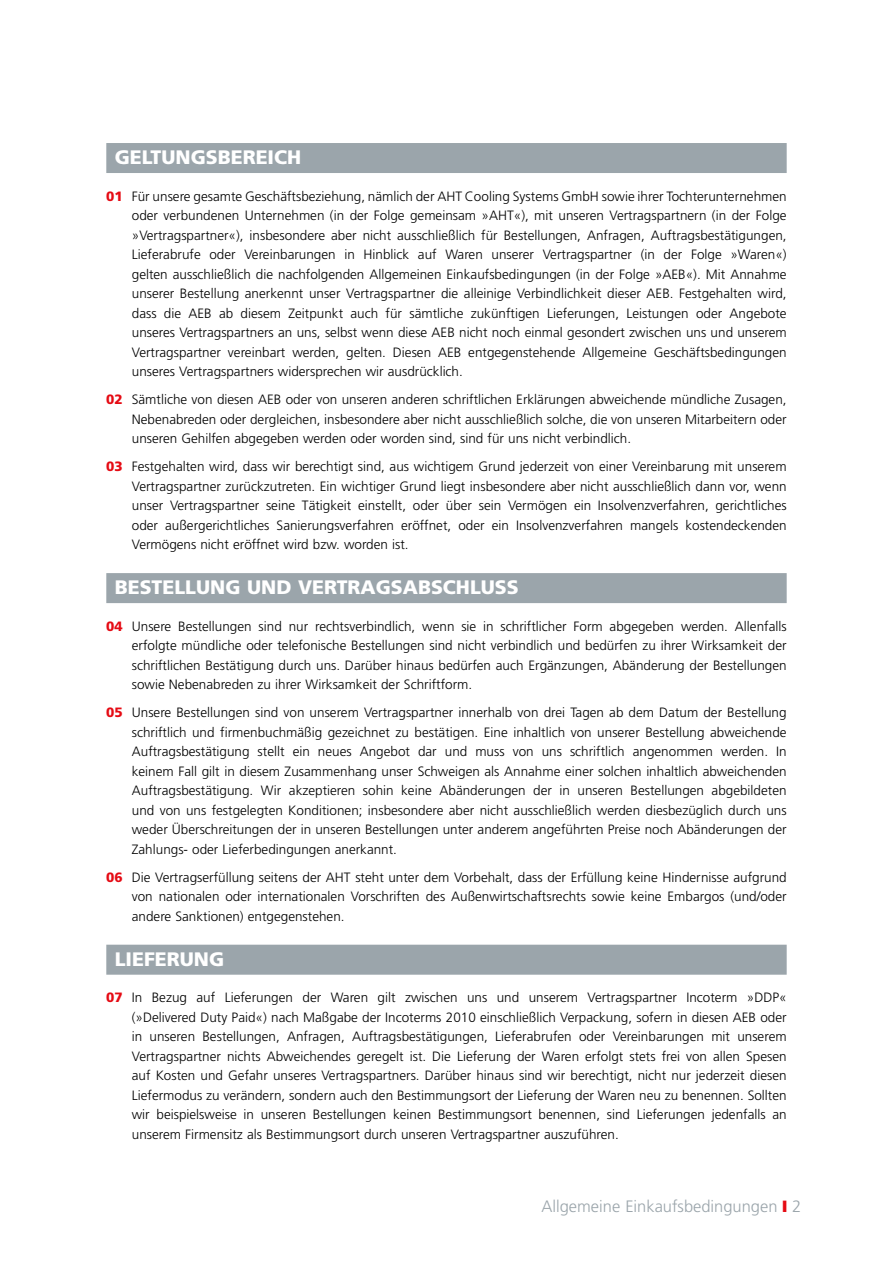
<style>
.page{position:relative;width:893px;height:1263px;background:#fff}
.page>*{position:absolute;margin:0;border:0;box-sizing:border-box;transform-origin:0 0}
.t1{font:900 19.5px "Frutiger LT";color:#fff}
.t2{font:300 16.5px "Frutiger LT";color:#9ba5ab}
.t3{font:300 13.5px/19.5px "Frutiger LT";color:#000;text-align:justify}
.s1{font-weight:900;color:#e50b14}
.s2{color:#e50b14}
</style>
<div class="page">
<div style="left:106px;top:143px;width:681px;height:30px;background:#9ba5ab"></div>
<div style="left:106px;top:573px;width:681px;height:30px;background:#9ba5ab"></div>
<div style="left:106px;top:945px;width:681px;height:30px;background:#9ba5ab"></div>
<h1 class="t1" style="left:115px;top:146px;width:188px">GELTUNGSBEREICH</h1>
<p class="t3" style="left:132px;top:187px;width:656px;text-indent:-26px"><span class="s1">01</span> Für unsere gesamte Geschäftsbeziehung, nämlich der AHT Cooling Systems GmbH sowie ihrer Tochterunternehmen oder verbundenen Unternehmen (in der Folge gemeinsam »AHT«), mit unseren Vertragspartnern (in der Folge »Vertragspartner«), insbesondere aber nicht ausschließlich für Bestellungen, Anfragen, Auftragsbestätigungen, Lieferabrufe oder Vereinbarungen in Hinblick auf Waren unserer Vertragspartner (in der Folge »Waren«) gelten ausschließlich die nachfolgenden Allgemeinen Einkaufsbedingungen (in der Folge »AEB«). Mit Annahme unserer Bestellung anerkennt unser Vertragspartner die alleinige Verbindlichkeit dieser AEB. Festgehalten wird, dass die AEB ab diesem Zeitpunkt auch für sämtliche zukünftigen Lieferungen, Leistungen oder Angebote unseres Vertragspartners an uns, selbst wenn diese AEB nicht noch einmal gesondert zwischen uns und unserem Vertragspartner vereinbart werden, gelten. Diesen AEB entgegenstehende Allgemeine Geschäftsbedingungen unseres Vertragspartners widersprechen wir ausdrücklich.</p>
<p class="t3" style="left:132px;top:390px;width:656px;text-indent:-26px"><span class="s1">02</span> Sämtliche von diesen AEB oder von unseren anderen schriftlichen Erklärungen abweichende mündliche Zusagen, Nebenabreden oder dergleichen, insbesondere aber nicht ausschließlich solche, die von unseren Mitarbeitern oder unseren Gehilfen abgegeben werden oder worden sind, sind für uns nicht verbindlich.</p>
<p class="t3" style="left:132px;top:457px;width:656px;text-indent:-26px"><span class="s1">03</span> Festgehalten wird, dass wir berechtigt sind, aus wichtigem Grund jederzeit von einer Vereinbarung mit unserem Vertragspartner zurückzutreten. Ein wichtiger Grund liegt insbesondere aber nicht ausschließlich dann vor, wenn unser Vertragspartner seine Tätigkeit einstellt, oder über sein Vermögen ein Insolvenzverfahren, gerichtliches oder außergerichtliches Sanierungsverfahren eröffnet, oder ein Insolvenzverfahren mangels kostendeckenden Vermögens nicht eröffnet wird bzw. worden ist.</p>
<h1 class="t1" style="left:115px;top:576px;width:405px">BESTELLUNG UND VERTRAGSABSCHLUSS</h1>
<p class="t3" style="left:132px;top:617px;width:656px;text-indent:-26px"><span class="s1">04</span> Unsere Bestellungen sind nur rechtsverbindlich, wenn sie in schriftlicher Form abgegeben werden. Allenfalls erfolgte mündliche oder telefonische Bestellungen sind nicht verbindlich und bedürfen zu ihrer Wirksamkeit der schriftlichen Bestätigung durch uns. Darüber hinaus bedürfen auch Ergänzungen, Abänderung der Bestellungen sowie Nebenabreden zu ihrer Wirksamkeit der Schriftform.</p>
<p class="t3" style="left:132px;top:703px;width:656px;text-indent:-26px"><span class="s1">05</span> Unsere Bestellungen sind von unserem Vertragspartner innerhalb von drei Tagen ab dem Datum der Bestellung schriftlich und firmenbuchmäßig gezeichnet zu bestätigen. Eine inhaltlich von unserer Bestellung abweichende Auftragsbestätigung stellt ein neues Angebot dar und muss von uns schriftlich angenommen werden. In keinem Fall gilt in diesem Zusammenhang unser Schweigen als Annahme einer solchen inhaltlich abweichenden Auftragsbestätigung. Wir akzeptieren sohin keine Abänderungen der in unseren Bestellungen abgebildeten und von uns festgelegten Konditionen; insbesondere aber nicht ausschließlich werden diesbezüglich durch uns weder Überschreitungen der in unseren Bestellungen unter anderem angeführten Preise noch Abänderungen der Zahlungs- oder Lieferbedingungen anerkannt.</p>
<p class="t3" style="left:132px;top:868px;width:656px;text-indent:-26px"><span class="s1">06</span> Die Vertragserfüllung seitens der AHT steht unter dem Vorbehalt, dass der Erfüllung keine Hindernisse aufgrund von nationalen oder internationalen Vorschriften des Außenwirtschaftsrechts sowie keine Embargos (und/oder andere Sanktionen) entgegenstehen.</p>
<h1 class="t1" style="left:115px;top:947px;width:111px">LIEFERUNG</h1>
<p class="t3" style="left:132px;top:988px;width:656px;text-indent:-26px"><span class="s1">07</span> In Bezug auf Lieferungen der Waren gilt zwischen uns und unserem Vertragspartner Incoterm »DDP« (»Delivered Duty Paid«) nach Maßgabe der Incoterms 2010 einschließlich Verpackung, sofern in diesen AEB oder in unseren Bestellungen, Anfragen, Auftragsbestätigungen, Lieferabrufen oder Vereinbarungen mit unserem Vertragspartner nichts Abweichendes geregelt ist. Die Lieferung der Waren erfolgt stets frei von allen Spesen auf Kosten und Gefahr unseres Vertragspartners. Darüber hinaus sind wir berechtigt, nicht nur jederzeit diesen Liefermodus zu verändern, sondern auch den Bestimmungsort der Lieferung der Waren neu zu benennen. Sollten wir beispielsweise in unseren Bestellungen keinen Bestimmungsort benennen, sind Lieferungen jedenfalls an unserem Firmensitz als Bestimmungsort durch unseren Vertragspartner auszuführen.</p>
<p class="t2" style="left:541px;top:1197px;width:261px">Allgemeine Einkaufsbedingungen <span class="s2">❙</span> 2</p>
</div>
